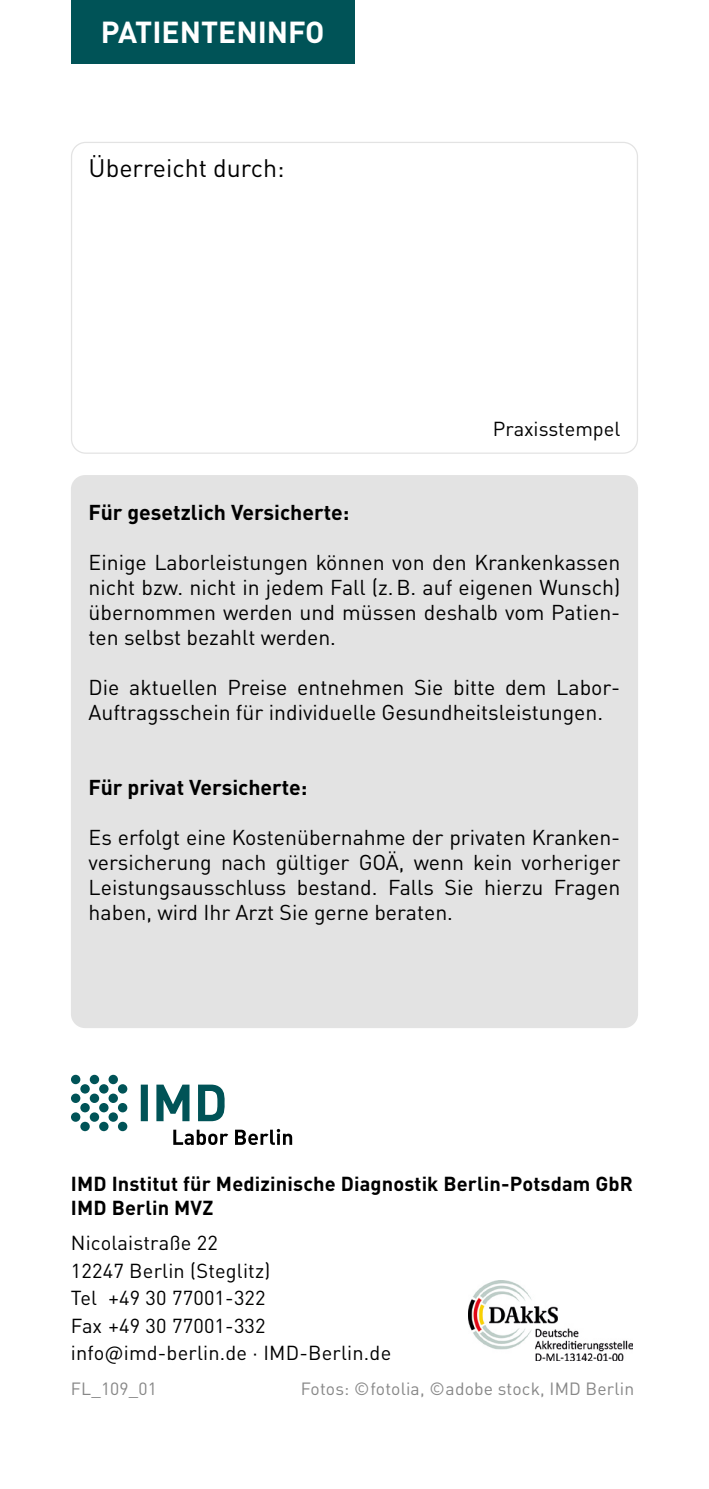
<style>
.page{position:relative;width:709px;height:1489px;background:#fff}
.page>*{position:absolute;margin:0;border:0;box-sizing:border-box;transform-origin:0 0}
.t1{font:700 30px "DIN Pro";color:#fff}
.t2{font:25px "DIN Pro";color:#000}
.t3{font:21.25px/25px "DIN Pro";color:#000;text-align:justify}
.t4{font:700 21.25px "DIN Pro";color:#000}
.t5{font:20px/27.5px "DIN Pro";letter-spacing:.01em;color:#000}
.t6{font:700 20px/24px "DIN Pro";letter-spacing:.01em;color:#000}
.t7{font:17.5px "DIN Pro";letter-spacing:.01em;color:#878787}
</style>
<div class="page">
<div style="left:71px;top:0;width:283px;height:64px;background:#005357"></div>
<div style="left:71px;top:475px;width:567px;height:553px;background:#e3e3e3;border-radius:14px"></div>
<svg style="left:141px;top:1084px;width:84px;height:37px"></svg>
<svg style="left:173px;top:1128px;width:119px;height:16px"></svg>
<svg style="left:71px;top:1074px;width:56px;height:57px"></svg>
<img style="left:468px;top:1280px;width:164px;height:79px">
<h1 class="t1" style="left:101px;top:8px;width:225px">PATIENTENINFO</h1>
<p class="t2" style="left:89px;top:148px;width:197px">Überreicht durch:</p>
<p class="t5" style="left:493px;top:413px;width:129px">Praxisstempel</p>
<p class="t4" style="left:89px;top:494px;width:262px">Für gesetzlich Versicherte:</p>
<p class="t3" style="left:89px;top:547px;width:533px">Einige Laborleistungen können von den Krankenkassen nicht bzw. nicht in jedem Fall (z.B. auf eigenen Wunsch) übernommen werden und müssen deshalb vom Patien&shy;ten selbst bezahlt werden.</p>
<p class="t3" style="left:89px;top:672px;width:533px">Die aktuellen Preise entnehmen Sie bitte dem Labor-<br>Auftragsschein für individuelle Gesundheitsleistungen.</p>
<p class="t4" style="left:89px;top:769px;width:220px">Für privat Versicherte:</p>
<p class="t3" style="left:89px;top:822px;width:533px">Es erfolgt eine Kostenübernahme der privaten Kranken&shy;versicherung nach gültiger GOÄ, wenn kein vorheriger Leistungsausschluss bestand. Falls Sie hierzu Fragen haben, wird Ihr Arzt Sie gerne beraten.</p>
<p class="t6" style="left:71px;top:1169px;width:563px">IMD Institut für Medizinische Diagnostik Berlin-Potsdam GbR<br>IMD Berlin MVZ</p>
<p class="t5" style="left:71px;top:1226px;width:322px">Nicolaistraße 22<br>12247 Berlin (Steglitz)<br>Tel +49 30 77001-322<br>Fax +49 30 77001-332 info@imd-berlin.de · IMD-Berlin.de</p>
<p class="t7" style="left:71px;top:1374px;width:88px">FL_109_01</p>
<p class="t7" style="left:301px;top:1374px;width:335px">Fotos: ©fotolia, ©adobe stock, IMD Berlin</p>
</div>
